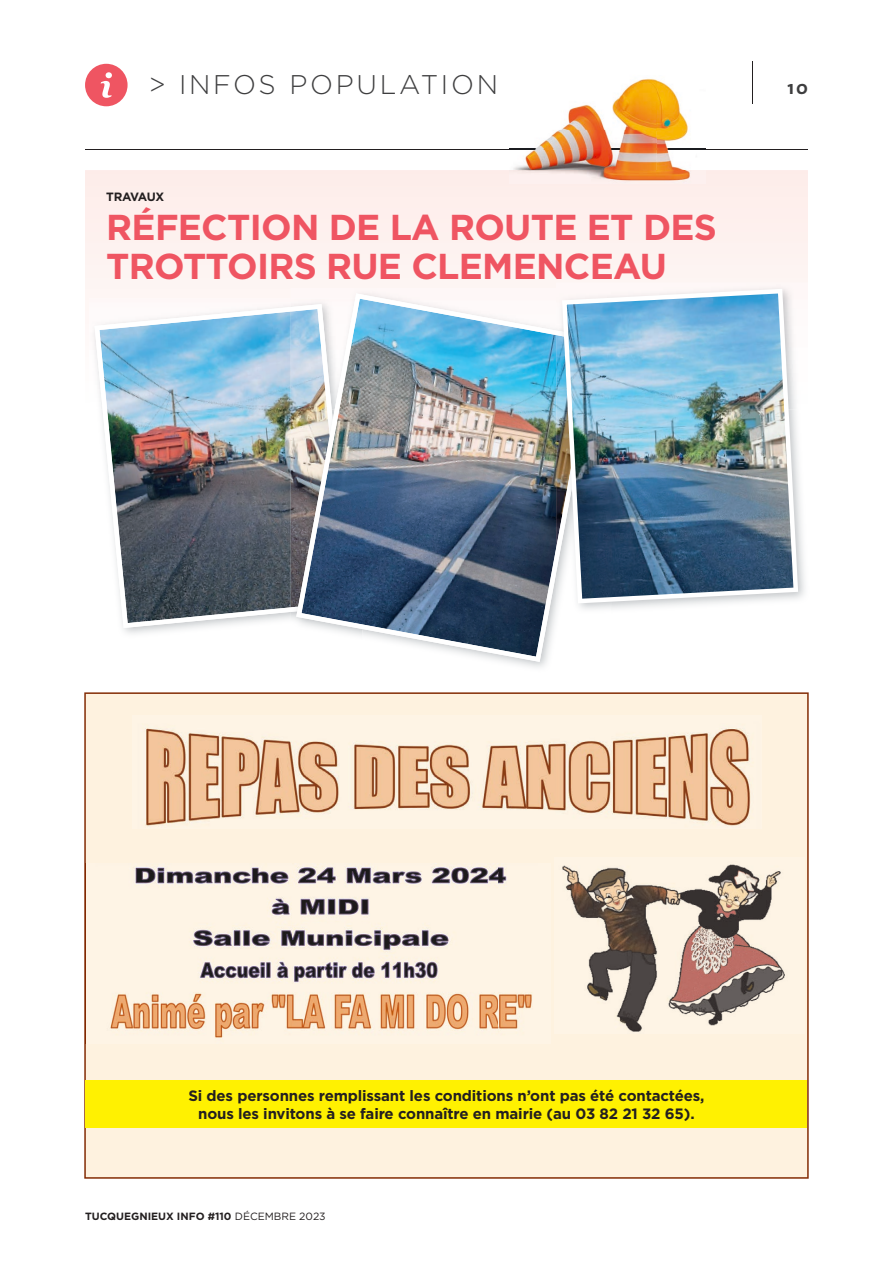
<style>
.page{position:relative;width:893px;height:1263px;background:#fff}
.page>*{position:absolute;margin:0;border:0;box-sizing:border-box;transform-origin:0 0}
.t1{font:700 36px/39px "Gotham";letter-spacing:-.02em;color:#ef5562}
.t2{font:300 27px "Gotham";letter-spacing:.1em;color:#3e3e3f}
.t3{font:700 19.5px "The Sans";color:#3e3e3f}
.t4{font:700 15px/18px "Gotham";letter-spacing:-.01em;color:#231f20;text-align:center}
.t5{font:700 12px "Gotham";color:#231f20}
.t6{font:700 10.5px "Gotham";color:#231f20}
.s1{font-weight:400}
</style>
<div class="page">
<div style="left:84px;top:692px;width:725px;height:487px;background:#fef2df"></div>
<hr style="left:85px;top:149px;width:723px;height:1px;background:#231f20">
<hr style="left:752px;top:62px;width:1px;height:42px;background:#231f20">
<div style="left:85px;top:64px;width:43px;height:42px;background:#ef5562;border-radius:50%"></div>
<svg style="left:101px;top:72px;width:11px;height:26px"></svg>
<div style="left:85px;top:170px;width:723px;height:130px;background:#fdf0ee"></div>
<img style="left:89px;top:299px;width:202px;height:335px">
<img style="left:94px;top:304px;width:197px;height:324px">
<img style="left:291px;top:288px;width:265px;height:11px">
<img style="left:291px;top:304px;width:5px;height:308px">
<img style="left:296px;top:293px;width:262px;height:369px">
<img style="left:556px;top:283px;width:252px;height:64px">
<img style="left:556px;top:288px;width:55px;height:327px">
<img style="left:556px;top:330px;width:6px;height:243px">
<img style="left:562px;top:289px;width:236px;height:314px">
<img style="left:509px;top:78px;width:197px;height:106px">
<img style="left:509px;top:149px;width:197px;height:1px">
<img style="left:132px;top:716px;width:629px;height:112px">
<img style="left:555px;top:857px;width:249px;height:177px">
<img style="left:85px;top:863px;width:465px;height:180px">
<div style="left:86px;top:1080px;width:721px;height:47px;background:#fff101"></div>
<h2 class="t2" style="left:149px;top:67px;width:351px">&gt; INFOS POPULATION</h2>
<h3 class="t3" style="left:787px;top:71px;width:22px">10</h3>
<p class="t5" style="left:106px;top:189px;width:60px">TRAVAUX</p>
<h1 class="t1" style="left:106px;top:207px;width:612px">RÉFECTION DE LA ROUTE ET DES<br>TROTTOIRS RUE CLEMENCEAU</h1>
<p class="t4" style="left:188px;top:1086px;width:518px">Si des personnes remplissant les conditions n’ont pas été contactées, nous les invitons à se faire connaître en mairie (au 03 82 21 32 65).</p>
<p class="t6" style="left:85px;top:1210px;width:242px">TUCQUEGNIEUX INFO #110 <span class="s1">DÉCEMBRE 2023</span></p>
</div>
